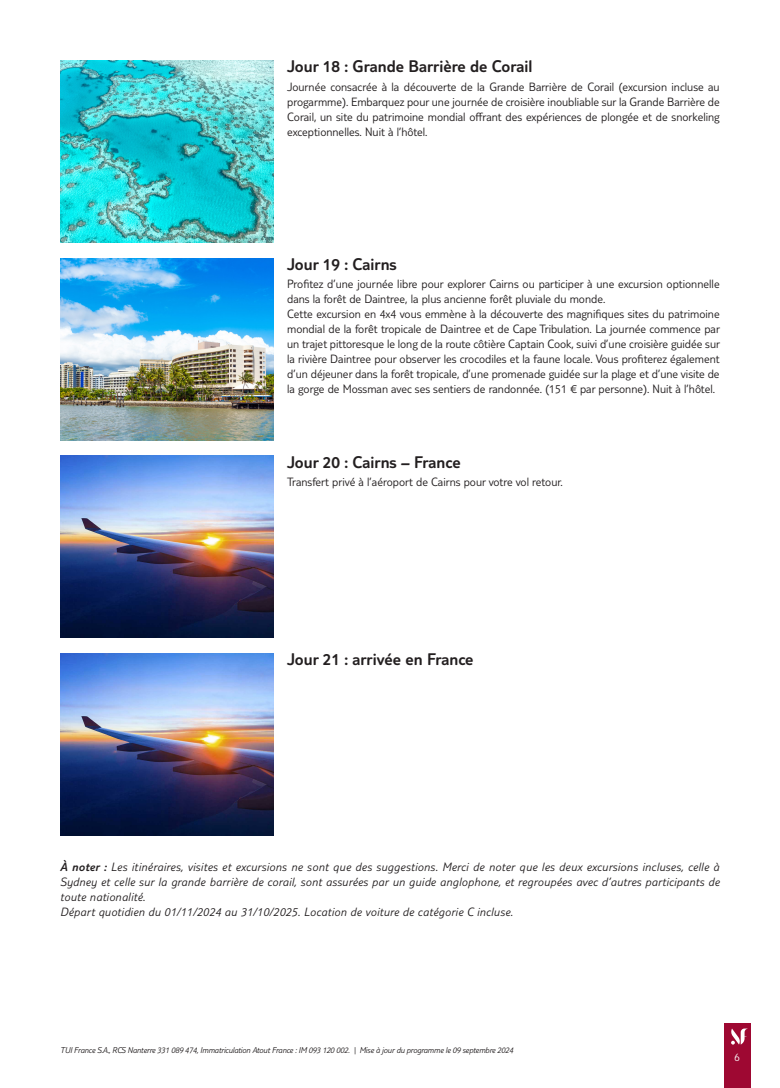
<style>
.page{position:relative;width:780px;height:1088px;background:#fff}
.page>*{position:absolute;margin:0;border:0;box-sizing:border-box;transform-origin:0 0}
.t1{font:300 17.5px "TUI Type";color:#231f20}
.t2{font:300 12.5px/15px "TUI Type";color:#231f20;text-align:justify}
.t3{font:italic 300 12.5px/15px "TUI Type";letter-spacing:.02em;color:#231f20}
.t4{font:300 11.25px "TUI Type";color:#fff}
.t5{font:italic 300 8.75px "TUI Type";letter-spacing:-.02em;color:#231f20}
.s1{font-style:inherit}
</style>
<div class="page">
<div style="left:724px;top:1023px;width:26px;height:65px;background:#9e0832"></div>
<svg style="left:731px;top:1028px;width:17px;height:16px"></svg>
<img style="left:60px;top:60px;width:213px;height:182px">
<img style="left:60px;top:258px;width:213px;height:182px">
<img style="left:60px;top:456px;width:213px;height:182px">
<img style="left:60px;top:654px;width:213px;height:182px">
<h1 class="t1" style="left:287px;top:56px;width:247px">Jour 18 : Grande Barrière de Corail</h1>
<p class="t2" style="left:287px;top:79px;width:434px">Journée consacrée à la découverte de la Grande Barrière de Corail (excursion incluse au progarmme). Embarquez pour une journée de croisière inoubliable sur la Grande Barrière de Corail, un site du patrimoine mondial offrant des expériences de plongée et de snorkeling exceptionnelles. Nuit à l’hôtel.</p>
<h1 class="t1" style="left:287px;top:254px;width:111px">Jour 19 : Cairns</h1>
<p class="t2" style="left:287px;top:276px;width:434px;text-align:left">Profitez d’une journée libre pour explorer Cairns ou participer à une excursion optionnelle dans la forêt de Daintree, la plus ancienne forêt pluviale du monde.<br>Cette excursion en 4x4 vous emmène à la découverte des magnifiques sites du patrimoine mondial de la forêt tropicale de Daintree et de Cape Tribulation. La journée commence par un trajet pittoresque le long de la route côtière Captain Cook, suivi d’une croisière guidée sur la rivière Daintree pour observer les crocodiles et la faune locale. Vous profiterez également d’un déjeuner dans la forêt tropicale, d’une promenade guidée sur la plage et d’une visite de la gorge de Mossman avec ses sentiers de randonnée. (151 € par personne). Nuit à l’hôtel.</p>
<h1 class="t1" style="left:287px;top:452px;width:175px">Jour 20 : Cairns – France</h1>
<p class="t2" style="left:287px;top:474px;width:277px">Transfert privé à l’aéroport de Cairns pour votre vol retour.</p>
<h1 class="t1" style="left:287px;top:649px;width:188px">Jour 21 : arrivée en France</h1>
<p class="t3" style="left:60px;top:859px;width:661px"><span class="s1">À noter :</span> Les itinéraires, visites et excursions ne sont que des suggestions. Merci de noter que les deux excursions incluses, celle à Sydney et celle sur la grande barrière de corail, sont assurées par un guide anglophone, et regroupées avec d’autres participants de toute nationalité.<br>Départ quotidien du 01/11/2024 au 31/10/2025. Location de voiture de catégorie C incluse.</p>
<p class="t5" style="left:60px;top:1045px;width:454px">TUI France S.A., RCS Nanterre 331 089 474, Immatriculation Atout France : IM 093 120 002. | Mise à jour du programme le 09 septembre 2024</p>
<p class="t4" style="left:734px;top:1050px;width:7px">6</p>
</div>
